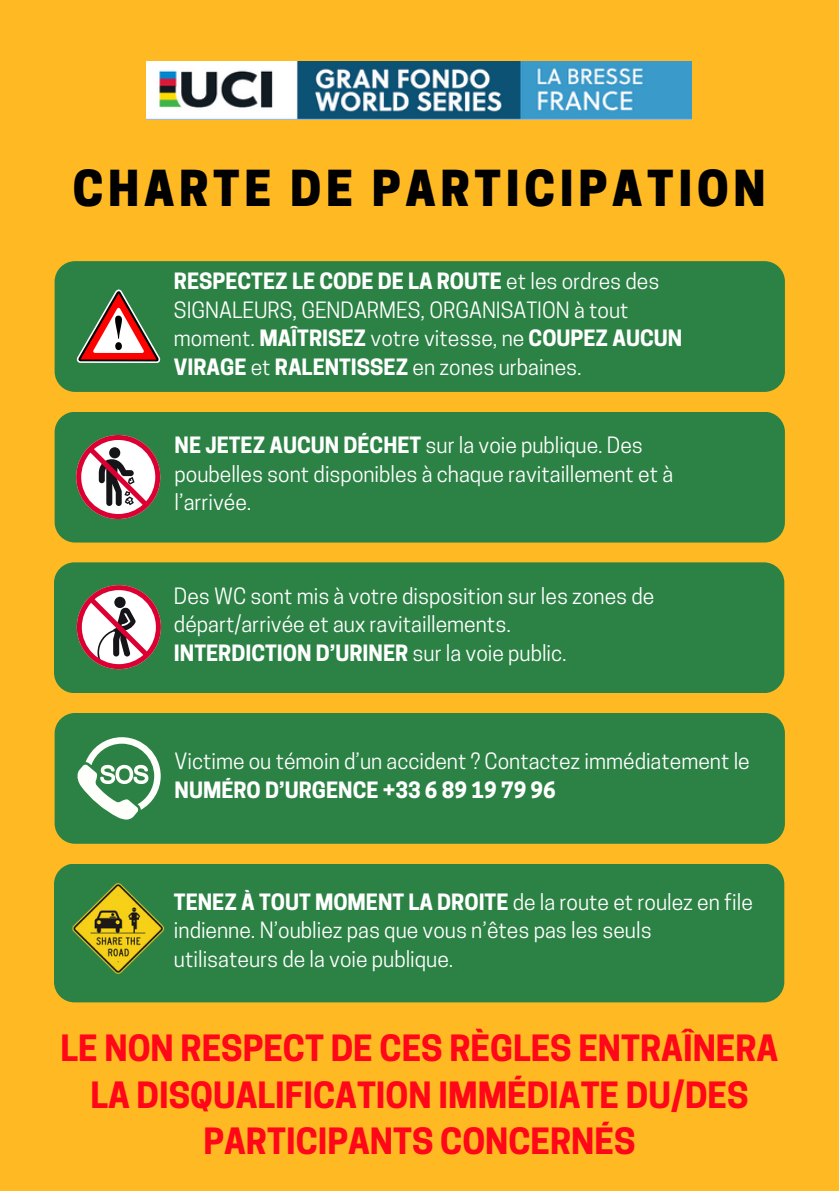
<style>
.page{position:relative;width:839px;height:1191px;background:#fff}
.page>*{position:absolute;margin:0;border:0;box-sizing:border-box;transform-origin:0 0}
.t1{font:800 46.6px "Cooper Hewitt";letter-spacing:.1em;color:#000}
.t2{font:700 34px/46.6px "Cooper Hewitt";color:#ff0619;text-align:center}
.t3{font:21.2px/28.4px "Cooper Hewitt";color:#fff}
.t4{font:700 21.2px "Cooper Hewitt";color:#fff}
.s1{font-weight:700}
.s2{font-weight:400}
</style>
<div class="page">
<div style="left:0;top:0;width:838px;height:1191px;background:#ffb923"></div>
<img style="left:147px;top:61px;width:544px;height:59px">
<div style="left:55px;top:412px;width:729px;height:131px;background:#2b8244;border-radius:20px"></div>
<svg style="left:76px;top:435px;width:84px;height:84px"></svg>
<div style="left:54px;top:562px;width:730px;height:131px;background:#2b8244;border-radius:20px"></div>
<svg style="left:77px;top:585px;width:84px;height:84px"></svg>
<div style="left:55px;top:713px;width:729px;height:131px;background:#2b8244;border-radius:20px"></div>
<svg style="left:77px;top:737px;width:83px;height:83px"></svg>
<div style="left:55px;top:261px;width:729px;height:131px;background:#2b8244;border-radius:20px"></div>
<svg style="left:77px;top:290px;width:84px;height:73px"></svg>
<div style="left:54px;top:864px;width:730px;height:138px;background:#2b8244;border-radius:20px"></div>
<img style="left:72px;top:882px;width:93px;height:92px">
<p class="t1" style="left:73px;top:171px;width:694px">CHARTE DE PARTICIPATION</p>
<p class="t3" style="left:174px;top:270px;width:509px"><span class="s1">RESPECTEZ LE CODE DE LA ROUTE</span> et les ordres des SIGNALEURS, GENDARMES, ORGANISATION à tout moment. <span class="s1">MAÎTRISEZ</span> votre vitesse, ne <span class="s1">COUPEZ AUCUN VIRAGE</span> et <span class="s1">RALENTISSEZ</span> en zones urbaines.</p>
<h1 class="t3" style="left:174px;top:434px;width:500px"><span class="s1">NE JETEZ AUCUN DÉCHET</span> sur la voie publique. Des poubelles sont disponibles à chaque ravitaillement et à l’arrivée.</h1>
<p class="t3" style="left:174px;top:584px;width:482px">Des WC sont mis à votre disposition sur les zones de départ/arrivée et aux ravitaillements.</p>
<p class="t4" style="left:174px;top:645px;width:394px">INTERDICTION D’URINER <span class="s2">sur la voie public.</span></p>
<p class="t3" style="left:174px;top:750px;width:576px">Victime ou témoin d’un accident ? Contactez immédiatement le<br><span class="s1">NUMÉRO D’URGENCE +33 6 89 19 79 96</span></p>
<p class="t3" style="left:174px;top:890px;width:580px"><span class="s1">TENEZ À TOUT MOMENT LA DROITE</span> de la route et roulez en file indienne. N’oubliez pas que vous n’êtes pas les seuls utilisateurs de la voie publique.</p>
<p class="t2" style="left:60px;top:1030px;width:719px">LE NON RESPECT DE CES RÈGLES ENTRAÎNERA<br>LA DISQUALIFICATION IMMÉDIATE DU/DES<br>PARTICIPANTS CONCERNÉS</p>
</div>
